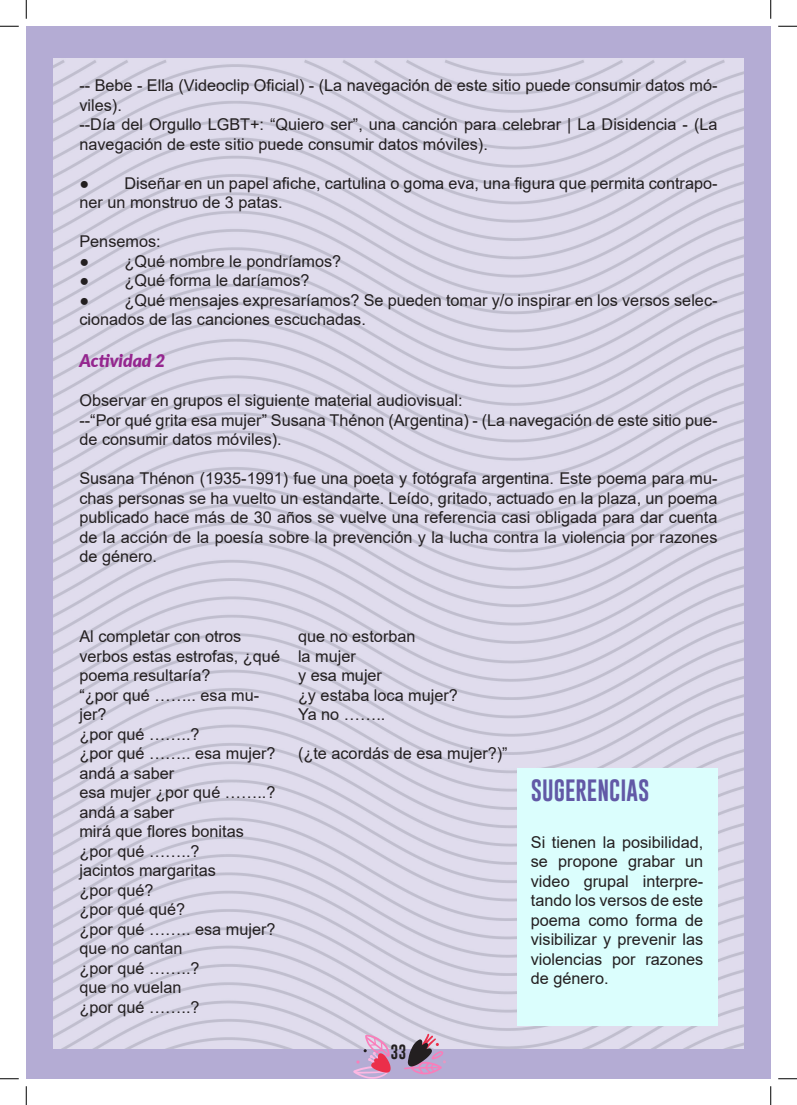
<style>
.page{position:relative;width:797px;height:1105px;background:#fff}
.page>*{position:absolute;margin:0;border:0;box-sizing:border-box;transform-origin:0 0}
.Sugerencias_de_act{font:22.5px "Gobold";color:#6259a6}
.Cuerpo_Texto{font:italic 900 17.5px "Lato";color:#95268f}
.Cuerpo_Texto-2{font:16.25px/19.5px "Arial";color:#231f20}
.t1{font:15px "Gobold";color:#231f20}
</style>
<div class="page">
<hr style="left:26px;top:26px;width:2px;height:1053px;background:#b4acd4">
<div style="left:27px;top:26px;width:743px;height:1053px;background:#b4acd4"></div>
<img style="left:54px;top:58px;width:689px;height:991px">
<div style="left:516px;top:768px;width:201px;height:257px;background:#dbfefd"></div>
<svg style="left:404px;top:1034px;width:42px;height:40px"></svg>
<svg style="left:353px;top:1035px;width:37px;height:44px"></svg>
<svg style="left:0;top:25px;width:19px;height:2px"></svg>
<svg style="left:778px;top:25px;width:19px;height:2px"></svg>
<svg style="left:0;top:1078px;width:19px;height:1px"></svg>
<svg style="left:778px;top:1078px;width:19px;height:1px"></svg>
<svg style="left:25px;top:0;width:2px;height:19px"></svg>
<svg style="left:25px;top:1086px;width:2px;height:19px"></svg>
<svg style="left:770px;top:0;width:1px;height:19px"></svg>
<svg style="left:770px;top:1086px;width:1px;height:19px"></svg>
<p class="Cuerpo_Texto-2" style="left:79px;top:76px;width:639px">-- Bebe - Ella (Videoclip Oficial) - (La navegación de este sitio puede consumir datos mó&shy;viles).</p>
<p class="Cuerpo_Texto-2" style="left:79px;top:115px;width:639px">--Día del Orgullo LGBT+: “Quiero ser”, una canción para celebrar | La Disidencia - (La navegación de este sitio puede consumir datos móviles).</p>
<p class="Cuerpo_Texto-2" style="left:79px;top:173px;width:639px">● Diseñar en un papel afiche, cartulina o goma eva, una figura que permita contrapo&shy;ner un monstruo de 3 patas.</p>
<p class="Cuerpo_Texto-2" style="left:79px;top:232px;width:83px">Pensemos:</p>
<p class="Cuerpo_Texto-2" style="left:79px;top:251px;width:263px">● ¿Qué nombre le pondríamos?</p>
<p class="Cuerpo_Texto-2" style="left:79px;top:271px;width:232px">● ¿Qué forma le daríamos?</p>
<p class="Cuerpo_Texto-2" style="left:79px;top:290px;width:639px">● ¿Qué mensajes expresaríamos? Se pueden tomar y/o inspirar en los versos selec&shy;cionados de las canciones escuchadas.</p>
<p class="Cuerpo_Texto" style="left:79px;top:348px;width:87px">Actividad 2</p>
<p class="Cuerpo_Texto-2" style="left:79px;top:391px;width:384px">Observar en grupos el siguiente material audiovisual:</p>
<p class="Cuerpo_Texto-2" style="left:79px;top:410px;width:639px">--“Por qué grita esa mujer” Susana Thénon (Argentina) - (La navegación de este sitio pue&shy;de consumir datos móviles).</p>
<p class="Cuerpo_Texto-2" style="left:79px;top:469px;width:639px;text-align:justify">Susana Thénon (1935-1991) fue una poeta y fotógrafa argentina. Este poema para mu&shy;chas personas se ha vuelto un estandarte. Leído, gritado, actuado en la plaza, un poema publicado hace más de 30 años se vuelve una referencia casi obligada para dar cuenta de la acción de la poesía sobre la prevención y la lucha contra la violencia por razones de género.</p>
<p class="Cuerpo_Texto-2" style="left:79px;top:626px;width:202px">Al completar con otros verbos estas estrofas, ¿qué poema resultaría?</p>
<p class="Cuerpo_Texto-2" style="left:79px;top:685px;width:181px">“¿por qué …….. esa mu&shy;jer?</p>
<p class="Cuerpo_Texto-2" style="left:79px;top:724px;width:122px">¿por qué ……..?</p>
<p class="Cuerpo_Texto-2" style="left:79px;top:743px;width:197px">¿por qué …….. esa mujer?</p>
<p class="Cuerpo_Texto-2" style="left:79px;top:763px;width:96px">andá a saber</p>
<p class="Cuerpo_Texto-2" style="left:79px;top:782px;width:197px">esa mujer ¿por qué ……..?</p>
<p class="Cuerpo_Texto-2" style="left:79px;top:802px;width:96px">andá a saber</p>
<p class="Cuerpo_Texto-2" style="left:79px;top:821px;width:166px">mirá que flores bonitas</p>
<p class="Cuerpo_Texto-2" style="left:79px;top:841px;width:122px">¿por qué ……..?</p>
<p class="Cuerpo_Texto-2" style="left:79px;top:860px;width:138px">jacintos margaritas</p>
<p class="Cuerpo_Texto-2" style="left:79px;top:880px;width:76px">¿por qué?</p>
<p class="Cuerpo_Texto-2" style="left:79px;top:899px;width:107px">¿por qué qué?</p>
<p class="Cuerpo_Texto-2" style="left:79px;top:919px;width:197px">¿por qué …….. esa mujer?</p>
<p class="Cuerpo_Texto-2" style="left:79px;top:938px;width:104px">que no cantan</p>
<p class="Cuerpo_Texto-2" style="left:79px;top:958px;width:122px">¿por qué ……..?</p>
<p class="Cuerpo_Texto-2" style="left:79px;top:977px;width:104px">que no vuelan</p>
<p class="Cuerpo_Texto-2" style="left:79px;top:997px;width:122px">¿por qué ……..?</p>
<p class="Cuerpo_Texto-2" style="left:298px;top:626px;width:119px">que no estorban</p>
<p class="Cuerpo_Texto-2" style="left:298px;top:646px;width:59px">la mujer</p>
<p class="Cuerpo_Texto-2" style="left:298px;top:665px;width:85px">y esa mujer</p>
<p class="Cuerpo_Texto-2" style="left:298px;top:685px;width:161px">¿y estaba loca mujer?</p>
<p class="Cuerpo_Texto-2" style="left:298px;top:704px;width:89px">Ya no ……..</p>
<p class="Cuerpo_Texto-2" style="left:298px;top:743px;width:211px">(¿te acordás de esa mujer?)”</p>
<p class="t1" style="left:390px;top:1042px;width:17px">33</p>
<p class="Sugerencias_de_act" style="left:531px;top:776px;width:120px">SUGERENCIAS</p>
<p class="Cuerpo_Texto-2" style="left:531px;top:832px;width:174px;text-align:justify">Si tienen la posibilidad, se propone grabar un video grupal interpre&shy;tando los versos de este poema como forma de visibilizar y prevenir las violencias por razones de género.</p>
</div>
